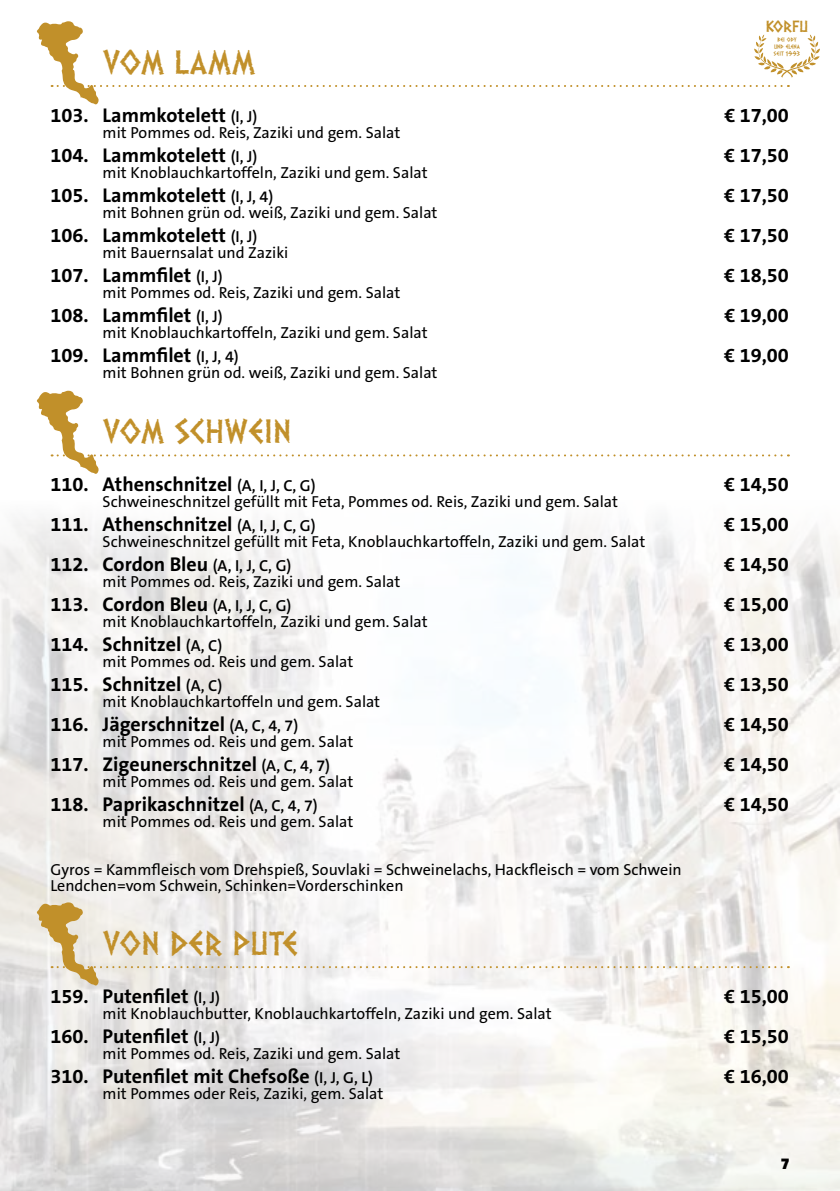
<style>
.page{position:relative;width:840px;height:1191px;background:#fff}
.page>*{position:absolute;margin:0;border:0;box-sizing:border-box;transform-origin:0 0}
.t1{font:28px "Dalek";color:#c1902a}
.t2{font:700 20px "The Sans B7";color:#000}
.t3{font:16px/16px "The Sans B5 Plain";color:#000}
.t4{font:16px "Dalek";color:#c1902a}
.t5{font:900 16px "The Sans B9";color:#000}
.t6{font:5.8px/7px "Dalek";color:#c1902a;text-align:center}
.s1{font-family:"The Sans B6";font-weight:600;font-size:16px}
</style>
<div class="page">
<img style="left:0;top:517px;width:839px;height:674px">
<svg style="left:36px;top:390px;width:752px;height:84px"></svg>
<svg style="left:36px;top:902px;width:752px;height:83px"></svg>
<svg style="left:36px;top:21px;width:784px;height:84px"></svg>
<p class="t4" style="left:765px;top:13px;width:44px">korfu</p>
<p class="t6" style="left:773px;top:36px;width:28px">bei ody und elena seit 1993</p>
<h1 class="t1" style="left:103px;top:40px;width:154px">VOM LAMM</h1>
<p class="t2" style="left:51px;top:104px;width:208px">103. Lammkotelett <span class="s1">(I, J)</span></p>
<p class="t2" style="left:724px;top:104px;width:66px">€ 17,00</p>
<p class="t3" style="left:103px;top:125px;width:299px">mit Pommes od. Reis, Zaziki und gem. Salat</p>
<p class="t2" style="left:51px;top:144px;width:208px">104. Lammkotelett <span class="s1">(I, J)</span></p>
<p class="t2" style="left:724px;top:144px;width:66px">€ 17,50</p>
<p class="t3" style="left:103px;top:165px;width:326px">mit Knoblauchkartoffeln, Zaziki und gem. Salat</p>
<p class="t2" style="left:51px;top:184px;width:224px">105. Lammkotelett <span class="s1">(I, J, 4)</span></p>
<p class="t2" style="left:724px;top:184px;width:66px">€ 17,50</p>
<p class="t3" style="left:103px;top:205px;width:336px">mit Bohnen grün od. weiß, Zaziki und gem. Salat</p>
<p class="t2" style="left:51px;top:224px;width:208px">106. Lammkotelett <span class="s1">(I, J)</span></p>
<p class="t2" style="left:724px;top:224px;width:66px">€ 17,50</p>
<p class="t3" style="left:103px;top:245px;width:187px">mit Bauernsalat und Zaziki</p>
<p class="t2" style="left:51px;top:264px;width:174px">107. Lammfilet <span class="s1">(I, J)</span></p>
<p class="t2" style="left:724px;top:264px;width:66px">€ 18,50</p>
<p class="t3" style="left:103px;top:285px;width:299px">mit Pommes od. Reis, Zaziki und gem. Salat</p>
<p class="t2" style="left:51px;top:304px;width:174px">108. Lammfilet <span class="s1">(I, J)</span></p>
<p class="t2" style="left:724px;top:304px;width:66px">€ 19,00</p>
<p class="t3" style="left:103px;top:325px;width:326px">mit Knoblauchkartoffeln, Zaziki und gem. Salat</p>
<p class="t2" style="left:51px;top:344px;width:189px">109. Lammfilet <span class="s1">(I, J, 4)</span></p>
<p class="t2" style="left:724px;top:344px;width:66px">€ 19,00</p>
<p class="t3" style="left:103px;top:365px;width:336px">mit Bohnen grün od. weiß, Zaziki und gem. Salat</p>
<h1 class="t1" style="left:103px;top:409px;width:190px">VOM SCHWEIN</h1>
<p class="t2" style="left:51px;top:474px;width:266px">110. Athenschnitzel <span class="s1">(A, I, J, C, G)</span></p>
<p class="t2" style="left:724px;top:474px;width:66px">€ 14,50</p>
<p class="t3" style="left:103px;top:494px;width:516px">Schweineschnitzel gefüllt mit Feta, Pommes od. Reis, Zaziki und gem. Salat</p>
<p class="t2" style="left:51px;top:514px;width:266px">111. Athenschnitzel <span class="s1">(A, I, J, C, G)</span></p>
<p class="t2" style="left:724px;top:514px;width:66px">€ 15,00</p>
<p class="t3" style="left:103px;top:534px;width:544px">Schweineschnitzel gefüllt mit Feta, Knoblauchkartoffeln, Zaziki und gem. Salat</p>
<p class="t2" style="left:51px;top:554px;width:242px">112. Cordon Bleu <span class="s1">(A, I, J, C, G)</span></p>
<p class="t2" style="left:724px;top:554px;width:66px">€ 14,50</p>
<p class="t3" style="left:103px;top:574px;width:299px">mit Pommes od. Reis, Zaziki und gem. Salat</p>
<p class="t2" style="left:51px;top:594px;width:242px">113. Cordon Bleu <span class="s1">(A, I, J, C, G)</span></p>
<p class="t2" style="left:724px;top:594px;width:66px">€ 15,00</p>
<p class="t3" style="left:103px;top:614px;width:326px">mit Knoblauchkartoffeln, Zaziki und gem. Salat</p>
<p class="t2" style="left:51px;top:634px;width:173px">114. Schnitzel <span class="s1">(A, C)</span></p>
<p class="t2" style="left:724px;top:634px;width:66px">€ 13,00</p>
<p class="t3" style="left:103px;top:654px;width:252px">mit Pommes od. Reis und gem. Salat</p>
<p class="t2" style="left:51px;top:674px;width:173px">115. Schnitzel <span class="s1">(A, C)</span></p>
<p class="t2" style="left:724px;top:674px;width:66px">€ 13,50</p>
<p class="t3" style="left:103px;top:694px;width:279px">mit Knoblauchkartoffeln und gem. Salat</p>
<p class="t2" style="left:51px;top:714px;width:249px">116. Jägerschnitzel <span class="s1">(A, C, 4, 7)</span></p>
<p class="t2" style="left:724px;top:714px;width:66px">€ 14,50</p>
<p class="t3" style="left:103px;top:734px;width:252px">mit Pommes od. Reis und gem. Salat</p>
<p class="t2" style="left:51px;top:754px;width:281px">117. Zigeunerschnitzel <span class="s1">(A, C, 4, 7)</span></p>
<p class="t2" style="left:724px;top:754px;width:66px">€ 14,50</p>
<p class="t3" style="left:103px;top:774px;width:252px">mit Pommes od. Reis und gem. Salat</p>
<p class="t2" style="left:51px;top:794px;width:268px">118. Paprikaschnitzel <span class="s1">(A, C, 4, 7)</span></p>
<p class="t2" style="left:724px;top:794px;width:66px">€ 14,50</p>
<p class="t3" style="left:103px;top:814px;width:252px">mit Pommes od. Reis und gem. Salat</p>
<p class="t3" style="left:51px;top:862px;width:632px">Gyros = Kammfleisch vom Drehspieß, Souvlaki = Schweinelachs, Hackfleisch = vom Schwein<br>Lendchen=vom Schwein, Schinken=Vorderschinken</p>
<h1 class="t1" style="left:103px;top:921px;width:197px">VON DER PUTE</h1>
<p class="t2" style="left:51px;top:985px;width:171px">159. Putenfilet <span class="s1">(I, J)</span></p>
<p class="t2" style="left:724px;top:985px;width:66px">€ 15,00</p>
<p class="t3" style="left:103px;top:1006px;width:450px">mit Knoblauchbutter, Knoblauchkartoffeln, Zaziki und gem. Salat</p>
<p class="t2" style="left:51px;top:1025px;width:171px">160. Putenfilet <span class="s1">(I, J)</span></p>
<p class="t2" style="left:724px;top:1025px;width:66px">€ 15,50</p>
<p class="t3" style="left:103px;top:1046px;width:299px">mit Pommes od. Reis, Zaziki und gem. Salat</p>
<p class="t2" style="left:51px;top:1065px;width:324px">310. Putenfilet mit Chefsoße <span class="s1">(I, J, G, L)</span></p>
<p class="t2" style="left:724px;top:1065px;width:66px">€ 16,00</p>
<p class="t3" style="left:103px;top:1086px;width:282px">mit Pommes oder Reis, Zaziki, gem. Salat</p>
<p class="t5" style="left:780px;top:1155px;width:10px">7</p>
</div>
